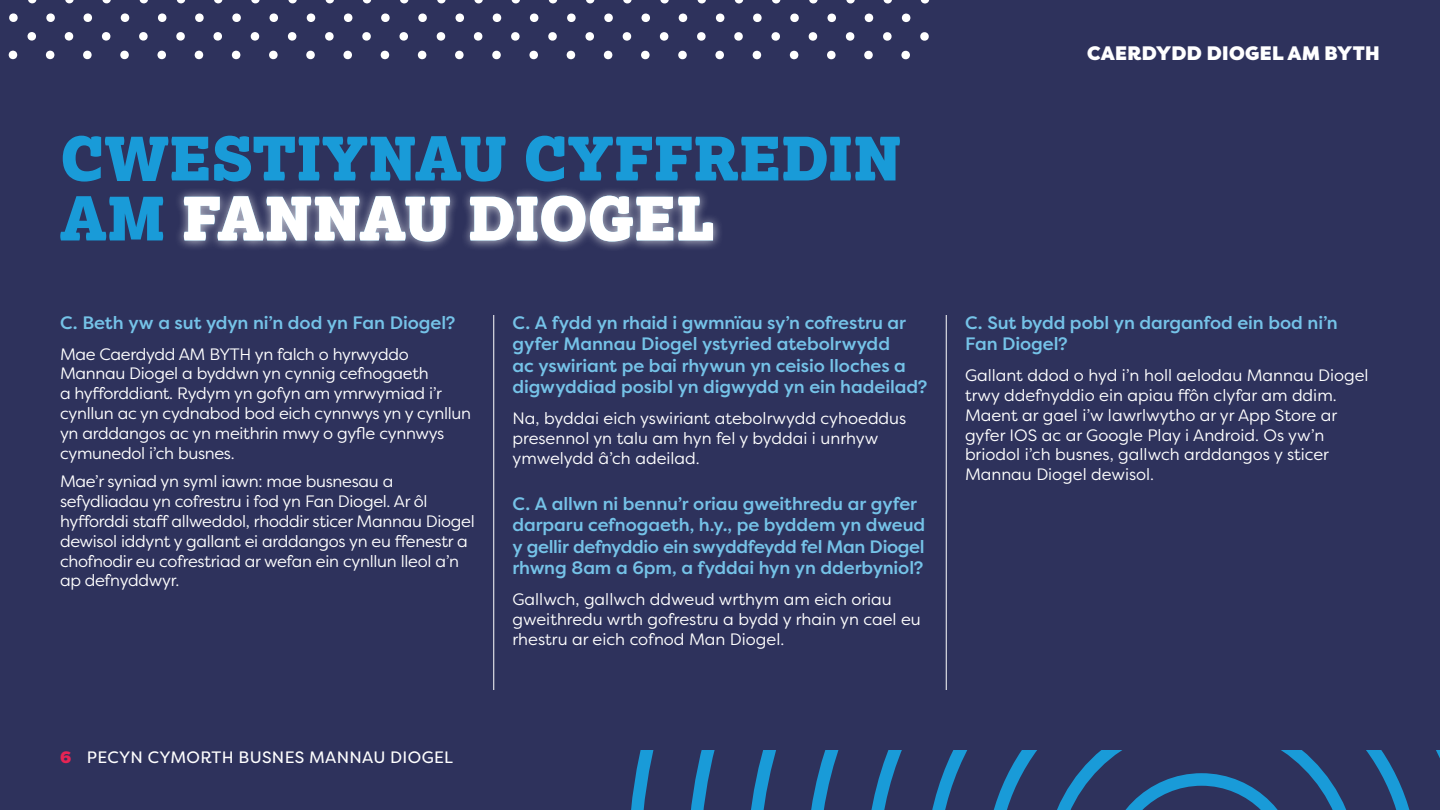
<style>
.page{position:relative;width:1440px;height:810px;background:#2e325c}
.page>*{position:absolute;margin:0;border:0;box-sizing:border-box;transform-origin:0 0}
.t1{font:900 60px/60px "Lexia";letter-spacing:-.005em;color:#199bd8}
.t2{font:900 19.5px "Filson Pro";letter-spacing:.02em;color:#fff}
.t3{font:500 18px/21.6px "Filson Pro";letter-spacing:-.005em;color:#75c3e8}
.t4{font:16.5px/19.8px "Filson Pro";letter-spacing:-.02em;color:#fff}
.t5{font:16.5px/19.8px "Filson Pro";color:#fff}
.t6{font:16.5px "Filson Pro";letter-spacing:.02em;color:#fff}
.s1{color:#fff}
.s2{font-weight:900;color:#e62454}
</style>
<div class="page">
<svg style="left:631px;top:750px;width:809px;height:60px"></svg>
<svg style="left:920px;top:32px;width:9px;height:9px"></svg>
<svg style="left:901px;top:50px;width:9px;height:10px"></svg>
<svg style="left:920px;top:0;width:10px;height:4px"></svg>
<svg style="left:901px;top:13px;width:10px;height:10px"></svg>
<svg style="left:883px;top:32px;width:9px;height:9px"></svg>
<svg style="left:864px;top:50px;width:9px;height:10px"></svg>
<svg style="left:883px;top:0;width:9px;height:4px"></svg>
<svg style="left:864px;top:13px;width:10px;height:10px"></svg>
<svg style="left:845px;top:32px;width:10px;height:9px"></svg>
<svg style="left:827px;top:50px;width:9px;height:10px"></svg>
<svg style="left:846px;top:0;width:9px;height:4px"></svg>
<svg style="left:827px;top:13px;width:9px;height:10px"></svg>
<svg style="left:808px;top:32px;width:10px;height:9px"></svg>
<svg style="left:789px;top:50px;width:10px;height:10px"></svg>
<svg style="left:809px;top:0;width:9px;height:4px"></svg>
<svg style="left:790px;top:13px;width:9px;height:10px"></svg>
<svg style="left:771px;top:32px;width:9px;height:9px"></svg>
<svg style="left:752px;top:50px;width:10px;height:10px"></svg>
<svg style="left:772px;top:0;width:9px;height:4px"></svg>
<svg style="left:753px;top:13px;width:9px;height:9px"></svg>
<svg style="left:734px;top:32px;width:9px;height:9px"></svg>
<svg style="left:715px;top:50px;width:9px;height:10px"></svg>
<svg style="left:734px;top:0;width:10px;height:4px"></svg>
<svg style="left:715px;top:13px;width:10px;height:9px"></svg>
<svg style="left:697px;top:32px;width:9px;height:9px"></svg>
<svg style="left:678px;top:50px;width:9px;height:10px"></svg>
<svg style="left:697px;top:0;width:9px;height:4px"></svg>
<svg style="left:678px;top:13px;width:10px;height:9px"></svg>
<svg style="left:659px;top:32px;width:10px;height:9px"></svg>
<svg style="left:641px;top:50px;width:9px;height:10px"></svg>
<svg style="left:660px;top:0;width:9px;height:4px"></svg>
<svg style="left:641px;top:13px;width:9px;height:9px"></svg>
<svg style="left:622px;top:32px;width:10px;height:9px"></svg>
<svg style="left:603px;top:50px;width:10px;height:10px"></svg>
<svg style="left:623px;top:0;width:9px;height:4px"></svg>
<svg style="left:604px;top:13px;width:9px;height:9px"></svg>
<svg style="left:585px;top:32px;width:9px;height:9px"></svg>
<svg style="left:586px;top:0;width:9px;height:4px"></svg>
<svg style="left:567px;top:13px;width:9px;height:9px"></svg>
<svg style="left:548px;top:0;width:10px;height:4px"></svg>
<svg style="left:566px;top:50px;width:10px;height:10px"></svg>
<svg style="left:548px;top:32px;width:9px;height:9px"></svg>
<svg style="left:529px;top:50px;width:9px;height:10px"></svg>
<svg style="left:529px;top:13px;width:10px;height:9px"></svg>
<svg style="left:511px;top:32px;width:9px;height:9px"></svg>
<svg style="left:492px;top:50px;width:9px;height:10px"></svg>
<svg style="left:511px;top:0;width:9px;height:4px"></svg>
<svg style="left:492px;top:13px;width:10px;height:9px"></svg>
<svg style="left:473px;top:32px;width:10px;height:9px"></svg>
<svg style="left:455px;top:50px;width:9px;height:10px"></svg>
<svg style="left:474px;top:0;width:9px;height:4px"></svg>
<svg style="left:455px;top:13px;width:9px;height:9px"></svg>
<svg style="left:436px;top:32px;width:10px;height:9px"></svg>
<svg style="left:417px;top:50px;width:10px;height:10px"></svg>
<svg style="left:437px;top:0;width:9px;height:4px"></svg>
<svg style="left:418px;top:13px;width:9px;height:9px"></svg>
<svg style="left:399px;top:32px;width:9px;height:9px"></svg>
<svg style="left:380px;top:50px;width:10px;height:10px"></svg>
<svg style="left:400px;top:0;width:9px;height:4px"></svg>
<svg style="left:381px;top:13px;width:9px;height:9px"></svg>
<svg style="left:362px;top:32px;width:9px;height:9px"></svg>
<svg style="left:343px;top:50px;width:9px;height:10px"></svg>
<svg style="left:362px;top:0;width:10px;height:4px"></svg>
<svg style="left:343px;top:13px;width:10px;height:9px"></svg>
<svg style="left:325px;top:32px;width:9px;height:9px"></svg>
<svg style="left:306px;top:50px;width:9px;height:10px"></svg>
<svg style="left:325px;top:0;width:9px;height:4px"></svg>
<svg style="left:306px;top:13px;width:10px;height:9px"></svg>
<svg style="left:287px;top:32px;width:10px;height:9px"></svg>
<svg style="left:269px;top:50px;width:9px;height:10px"></svg>
<svg style="left:288px;top:0;width:9px;height:4px"></svg>
<svg style="left:269px;top:13px;width:9px;height:9px"></svg>
<svg style="left:250px;top:32px;width:10px;height:9px"></svg>
<svg style="left:231px;top:50px;width:10px;height:10px"></svg>
<svg style="left:251px;top:0;width:9px;height:4px"></svg>
<svg style="left:232px;top:13px;width:9px;height:9px"></svg>
<svg style="left:213px;top:32px;width:9px;height:9px"></svg>
<svg style="left:194px;top:50px;width:10px;height:10px"></svg>
<svg style="left:214px;top:0;width:9px;height:4px"></svg>
<svg style="left:195px;top:13px;width:9px;height:9px"></svg>
<svg style="left:176px;top:32px;width:9px;height:9px"></svg>
<svg style="left:157px;top:50px;width:9px;height:10px"></svg>
<svg style="left:177px;top:0;width:9px;height:4px"></svg>
<svg style="left:158px;top:13px;width:9px;height:9px"></svg>
<svg style="left:139px;top:32px;width:9px;height:9px"></svg>
<svg style="left:120px;top:50px;width:9px;height:10px"></svg>
<svg style="left:139px;top:0;width:9px;height:4px"></svg>
<svg style="left:120px;top:13px;width:10px;height:9px"></svg>
<svg style="left:101px;top:32px;width:10px;height:9px"></svg>
<svg style="left:83px;top:50px;width:9px;height:10px"></svg>
<svg style="left:102px;top:0;width:9px;height:4px"></svg>
<svg style="left:83px;top:13px;width:9px;height:9px"></svg>
<svg style="left:64px;top:32px;width:10px;height:9px"></svg>
<svg style="left:45px;top:50px;width:10px;height:10px"></svg>
<svg style="left:65px;top:0;width:9px;height:4px"></svg>
<svg style="left:46px;top:13px;width:9px;height:9px"></svg>
<svg style="left:27px;top:32px;width:9px;height:9px"></svg>
<svg style="left:8px;top:50px;width:10px;height:10px"></svg>
<svg style="left:28px;top:0;width:9px;height:4px"></svg>
<svg style="left:9px;top:13px;width:9px;height:9px"></svg>
<div style="left:174px;top:186px;width:549px;height:66px;background:#fff;opacity:.75"></div>
<hr style="left:493px;top:315px;width:1px;height:375px;background:#fff">
<hr style="left:946px;top:315px;width:1px;height:375px;background:#fff">
<h1 class="t1" style="left:60px;top:126px;width:843px">CWESTIYNAU CYFFREDIN<br>AM <span class="s1">FANNAU DIOGEL</span></h1>
<p class="t3" style="left:60px;top:311px;width:397px">C. Beth yw a sut ydyn ni’n dod yn Fan Diogel?</p>
<p class="t4" style="left:60px;top:343px;width:413px">Mae Caerdydd AM BYTH yn falch o hyrwyddo Mannau Diogel a byddwn yn cynnig cefnogaeth<br>a hyfforddiant. Rydym yn gofyn am ymrwymiad i’r cynllun ac yn cydnabod bod eich cynnwys yn y cynllun yn arddangos ac yn meithrin mwy o gyfle cynnwys cymunedol i’ch busnes.</p>
<p class="t4" style="left:60px;top:471px;width:416px">Mae’r syniad yn syml iawn: mae busnesau a sefydliadau yn cofrestru i fod yn Fan Diogel. Ar ôl hyfforddi staff allweddol, rhoddir sticer Mannau Diogel dewisol iddynt y gallant ei arddangos yn eu ffenestr a chofnodir eu cofrestriad ar wefan ein cynllun lleol a’n ap defnyddwyr.</p>
<p class="t3" style="left:512px;top:311px;width:417px">C. A fydd yn rhaid i gwmnïau sy’n cofrestru ar gyfer Mannau Diogel ystyried atebolrwydd<br>ac yswiriant pe bai rhywun yn ceisio lloches a digwyddiad posibl yn digwydd yn ein hadeilad?</p>
<p class="t5" style="left:512px;top:408px;width:395px">Na, byddai eich yswiriant atebolrwydd cyhoeddus presennol yn talu am hyn fel y byddai i unrhyw ymwelydd â’ch adeilad.</p>
<p class="t3" style="left:512px;top:492px;width:414px">C. A allwn ni bennu’r oriau gweithredu ar gyfer darparu cefnogaeth, h.y., pe byddem yn dweud y gellir defnyddio ein swyddfeydd fel Man Diogel rhwng 8am a 6pm, a fyddai hyn yn dderbyniol?</p>
<p class="t5" style="left:512px;top:589px;width:410px">Gallwch, gallwch ddweud wrthym am eich oriau gweithredu wrth gofrestru a bydd y rhain yn cael eu rhestru ar eich cofnod Man Diogel.</p>
<p class="t2" style="left:1087px;top:41px;width:294px">CAERDYDD DIOGEL AM BYTH</p>
<p class="t3" style="left:965px;top:311px;width:374px">C. Sut bydd pobl yn darganfod ein bod ni’n<br>Fan Diogel?</p>
<p class="t5" style="left:965px;top:365px;width:405px">Gallant ddod o hyd i’n holl aelodau Mannau Diogel trwy ddefnyddio ein apiau ffôn clyfar am ddim.<br>Maent ar gael i’w lawrlwytho ar yr App Store ar gyfer IOS ac ar Google Play i Android. Os yw’n briodol i’ch busnes, gallwch arddangos y sticer Mannau Diogel dewisol.</p>
<p class="t6" style="left:60px;top:746px;width:395px"><span class="s2">6</span> PECYN CYMORTH BUSNES MANNAU DIOGEL</p>
</div>
